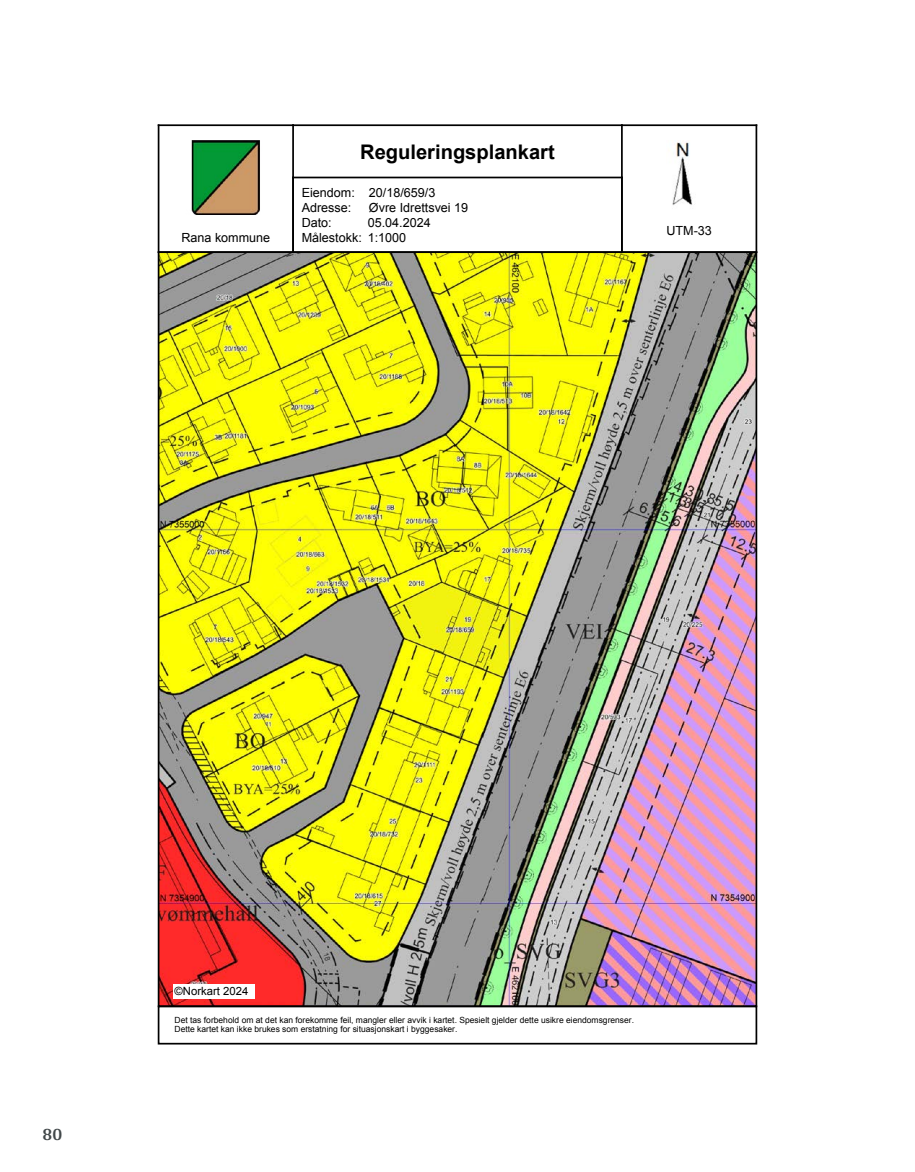
<style>
.page{position:relative;width:915px;height:1172px;background:#fff}
.page>*{position:absolute;margin:0;border:0;box-sizing:border-box;transform-origin:0 0}
.t1{font:700 20.1px "Arial";color:#000}
.t2{font:700 18px "Arya";color:#414749}
.t3{font:12.6px "Arial";color:#000}
.t4{font:11.25px "Arial";color:#000}
.t5{font:8.55px/9.8px "Arial";color:#000}
</style>
<div class="page">
<img style="left:161px;top:254px;width:593px;height:750px">
<div style="left:173px;top:984px;width:82px;height:15px;background:#fff"></div>
<img style="left:191px;top:140px;width:69px;height:75px">
<img style="left:672px;top:142px;width:20px;height:63px">
<div style="left:158px;top:1005px;width:599px;height:39px;border:2px solid #000"></div>
<hr style="left:293px;top:124px;width:328px;height:2px;background:#000">
<hr style="left:293px;top:177px;width:328px;height:1px;background:#000">
<hr style="left:293px;top:251px;width:328px;height:2px;background:#000">
<hr style="left:158px;top:125px;width:1px;height:127px;background:#000">
<hr style="left:292px;top:125px;width:2px;height:127px;background:#000">
<hr style="left:158px;top:124px;width:135px;height:2px;background:#000">
<hr style="left:158px;top:251px;width:135px;height:2px;background:#000">
<hr style="left:620px;top:125px;width:2px;height:127px;background:#000">
<hr style="left:755px;top:125px;width:2px;height:127px;background:#000">
<hr style="left:621px;top:124px;width:135px;height:2px;background:#000">
<hr style="left:621px;top:251px;width:135px;height:2px;background:#000">
<h1 class="t1" style="left:360px;top:138px;width:196px">Reguleringsplankart</h1>
<h3 class="t3" style="left:301px;top:184px;width:55px">Eiendom:</h3>
<h3 class="t3" style="left:369px;top:184px;width:68px">20/18/659/3</h3>
<h3 class="t3" style="left:301px;top:199px;width:51px">Adresse:</h3>
<h3 class="t3" style="left:369px;top:199px;width:101px">Øvre Idrettsvei 19</h3>
<h3 class="t3" style="left:301px;top:214px;width:32px">Dato:</h3>
<h3 class="t3" style="left:367px;top:214px;width:64px">05.04.2024</h3>
<h3 class="t3" style="left:301px;top:229px;width:62px">Målestokk:</h3>
<h3 class="t3" style="left:181px;top:229px;width:90px">Rana kommune</h3>
<h3 class="t3" style="left:367px;top:229px;width:40px">1:1000</h3>
<h3 class="t3" style="left:666px;top:222px;width:47px">UTM-33</h3>
<h2 class="t2" style="left:43px;top:1123px;width:21px">80</h2>
<h3 class="t4" style="left:174px;top:983px;width:75px">©Norkart 2024</h3>
<p class="t5" style="left:174px;top:1015px;width:461px">Det tas forbehold om at det kan forekomme feil, mangler eller avvik i kartet. Spesielt gjelder dette usikre eiendomsgrenser.<br>Dette kartet kan ikke brukes som erstatning for situasjonskart i byggesaker.</p>
</div>
